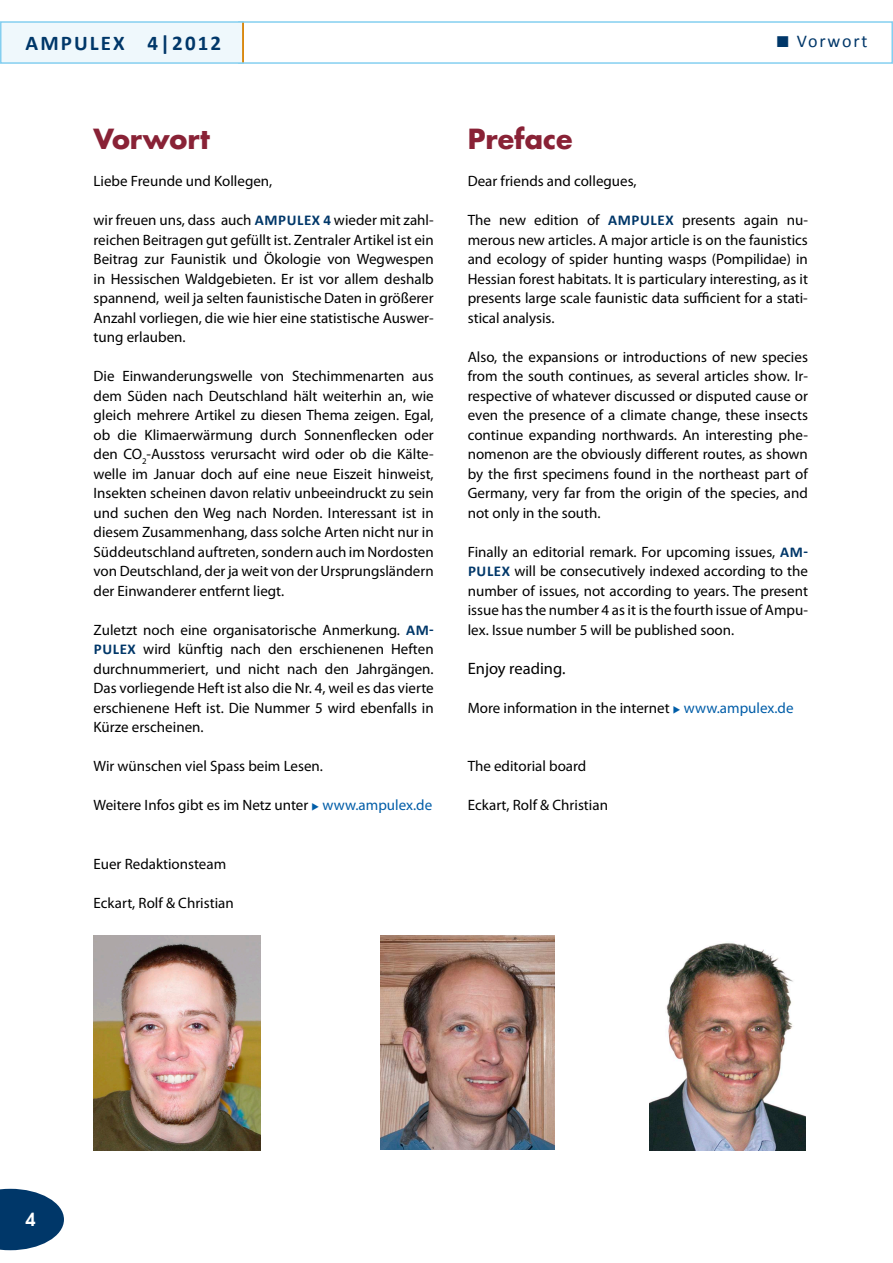
<style>
.page{position:relative;width:893px;height:1263px;background:#fff}
.page>*{position:absolute;margin:0;border:0;box-sizing:border-box;transform-origin:0 0}
.t1{font:700 27px "Futura";color:#892236}
.t2{font:700 21px "Calibri";letter-spacing:.1em;color:#003769}
.t3{font:18px "Calibri";letter-spacing:.1em;color:#003769}
.t4{font:600 18px "Avant Garde";color:#fff}
.t5{font:16.5px "Myriad Pro";color:#000}
.t6{font:15px/19.5px "Myriad Pro";color:#000;text-align:justify}
.s1{font-family:"Calibri";font-weight:700;color:#003769}
.s2{color:#005da8}
</style>
<div class="page">
<div style="left:238px;top:21px;width:655px;height:43px;border:2px solid #84cff0"></div>
<svg style="left:0;top:1189px;width:64px;height:61px"></svg>
<div style="left:0;top:21px;width:244px;height:43px;background:#eff8fc;border:2px solid #84cff0"></div>
<hr style="left:242px;top:23px;width:2px;height:39px;background:#e08503">
<img style="left:650px;top:943px;width:155px;height:208px">
<img style="left:94px;top:935px;width:166px;height:215px">
<img style="left:381px;top:935px;width:174px;height:215px">
<h2 class="t2" style="left:26px;top:29px;width:197px">AMPULEX 4|2012</h2>
<p class="t3" style="left:797px;top:30px;width:72px">Vorwort</p>
<h1 class="t1" style="left:94px;top:121px;width:118px">Vorwort</h1>
<p class="t6" style="left:94px;top:171px;width:180px">Liebe Freunde und Kollegen,</p>
<p class="t6" style="left:94px;top:210px;width:173px">wir freuen uns, dass auch <span class="s1">AMP</span></p>
<p class="t6" style="left:94px;top:210px;width:342px;text-indent:193px"><span class="s1">ULEX 4</span> wieder mit zahl&shy;reichen Beitragen gut gefüllt ist. Zentraler Artikel ist ein Beitrag zur Faunistik und Ökologie von Wegwespen in Hessischen Waldgebieten. Er ist vor allem deshalb spannend, weil ja selten faunistische Daten in größerer Anzahl vorliegen, die wie hier eine statistische Auswer&shy;tung erlauben.</p>
<p class="t6" style="left:94px;top:366px;width:342px">Die Einwanderungswelle von Stechimmenarten aus dem Süden nach Deutschland hält weiterhin an, wie gleich mehrere Artikel zu diesen Thema zeigen. Egal, ob die Klimaerwärmung durch Sonnenflecken oder den CO<sub>2</sub>-Ausstoss verursacht wird oder ob die Kälte&shy;welle im Januar doch auf eine neue Eiszeit hinweist, Insekten scheinen davon relativ unbeeindruckt zu sein und suchen den Weg nach Norden. Interessant ist in diesem Zusammenhang, dass solche Arten nicht nur in Süddeutschland auftreten, sondern auch im Nordosten von Deutschland, der ja weit von der Ursprungsländern der Einwanderer entfernt liegt.</p>
<p class="t6" style="left:94px;top:620px;width:342px">Zuletzt noch eine organisatorische Anmerkung. <span class="s1">AM-PULEX</span> wird künftig nach den erschienenen Heften durchnummeriert, und nicht nach den Jahrgängen.<br>Das vorliegende Heft ist also die Nr. 4, weil es das vierte erschienene Heft ist. Die Nummer 5 wird ebenfalls in Kürze erscheinen.</p>
<p class="t6" style="left:94px;top:756px;width:231px">Wir wünschen viel Spass beim Lesen.</p>
<p class="t6" style="left:94px;top:795px;width:340px">Weitere Infos gibt es im Netz unter <span class="s2">◆ www.ampulex.de</span></p>
<p class="t6" style="left:94px;top:854px;width:134px">Euer Redaktionsteam</p>
<p class="t6" style="left:94px;top:893px;width:142px">Eckart, Rolf &amp; Christian</p>
<h1 class="t1" style="left:468px;top:121px;width:106px">Preface</h1>
<p class="t6" style="left:468px;top:171px;width:170px">Dear friends and collegues,</p>
<p class="t6" style="left:468px;top:210px;width:152px">The new edition of <span class="s1">AMP</span></p>
<p class="t6" style="left:468px;top:210px;width:342px;text-indent:172px"><span class="s1">ULEX</span> presents again nu&shy;merous new articles. A major article is on the faunistics and ecology of spider hunting wasps (Pompilidae) in Hessian forest habitats. It is particulary interesting, as it presents large scale faunistic data sufficient for a stati&shy;stical analysis.</p>
<p class="t6" style="left:468px;top:347px;width:342px">Also, the expansions or introductions of new species from the south continues, as several articles show. Ir&shy;respective of whatever discussed or disputed cause or even the presence of a climate change, these insects continue expanding northwards. An interesting phe&shy;nomenon are the obviously different routes, as shown by the first specimens found in the northeast part of Germany, very far from the origin of the species, and not only in the south.</p>
<p class="t6" style="left:468px;top:542px;width:342px">Finally an editorial remark. For upcoming issues, <span class="s1">AM-PULEX</span> will be consecutively indexed according to the number of issues, not according to years. The present issue has the number 4 as it is the fourth issue of Ampu&shy;lex. Issue number 5 will be published soon.</p>
<p class="t5" style="left:468px;top:658px;width:99px">Enjoy reading.</p>
<p class="t6" style="left:468px;top:698px;width:327px">More information in the internet <span class="s2">◆ www.ampulex.de</span></p>
<p class="t6" style="left:468px;top:756px;width:120px">The editorial board</p>
<p class="t6" style="left:468px;top:795px;width:142px">Eckart, Rolf &amp; Christian</p>
<p class="t4" style="left:26px;top:1208px;width:12px">4</p>
</div>
